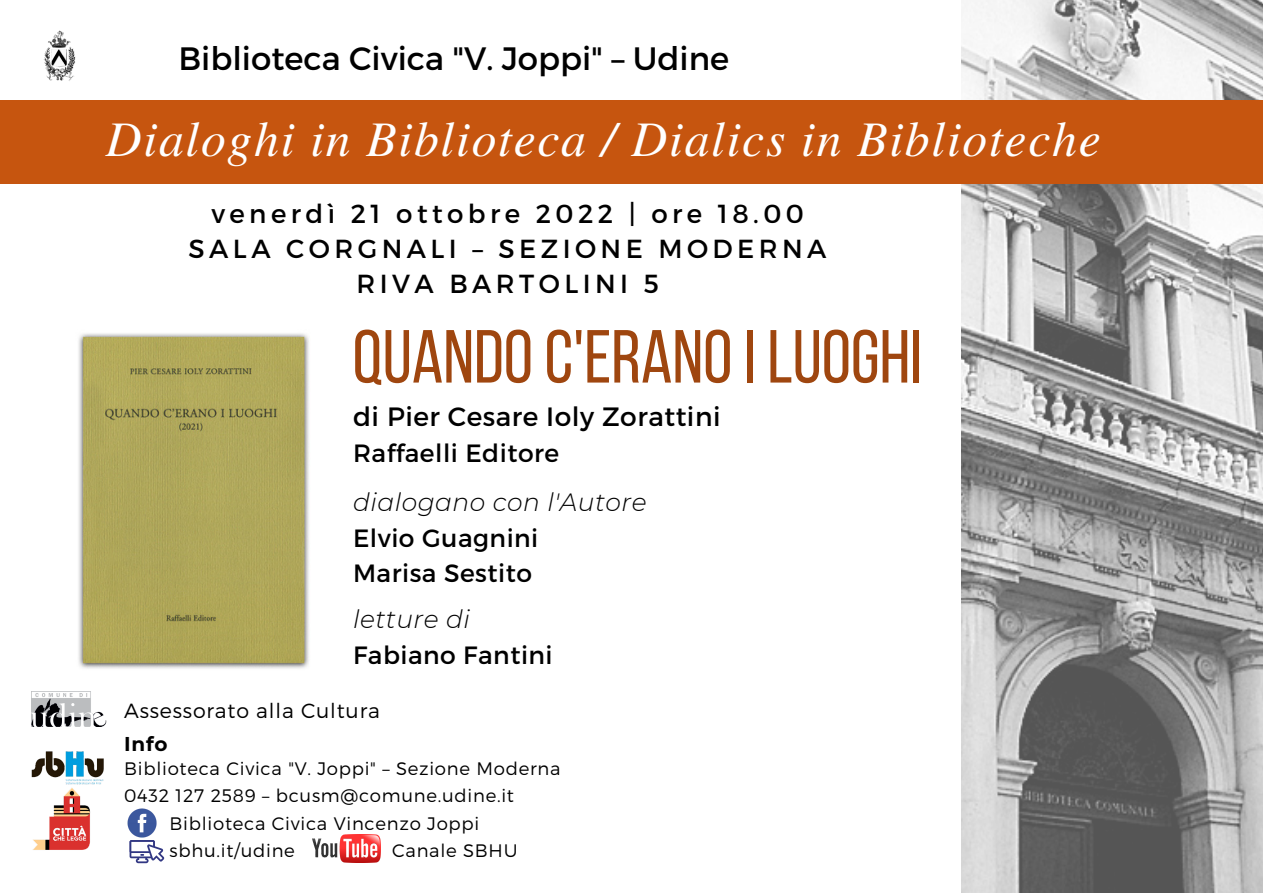
<style>
.page{position:relative;width:1263px;height:893px;background:#fff}
.page>*{position:absolute;margin:0;border:0;box-sizing:border-box;transform-origin:0 0}
.t1{font:75px "Bebas Neue";color:#9f460f}
.t2{font:italic 49.65px "Te X Gyre Termes";letter-spacing:.035em;color:#fff}
.t3{font:32.33px "Montserrat";color:#000}
.t4{font:26.47px "Montserrat";letter-spacing:.02em;color:#000}
.t5{font:26.1px/34.8px "Montserrat";letter-spacing:.17em;color:#000;text-align:center}
.t6{font:24.97px/34.8px "Montserrat";letter-spacing:.02em;color:#000}
.t7{font:italic 300 24.97px "Montserrat";letter-spacing:.02em;color:#000}
.t8{font:300 20.48px "Montserrat";letter-spacing:.04em;color:#000}
.t9{font:700 19.95px "Montserrat";color:#000}
.t10{font:300 18.08px "Montserrat";letter-spacing:.04em;color:#000}
</style>
<div class="page">
<img style="left:962px;top:0;width:301px;height:893px">
<img style="left:43px;top:30px;width:33px;height:51px">
<div style="left:0;top:100px;width:1263px;height:84px;background:#c6550f"></div>
<img style="left:33px;top:788px;width:58px;height:62px">
<img style="left:32px;top:751px;width:72px;height:34px">
<img style="left:32px;top:691px;width:75px;height:35px">
<img style="left:312px;top:834px;width:69px;height:28px">
<img style="left:127px;top:808px;width:30px;height:30px">
<svg style="left:130px;top:840px;width:34px;height:23px"></svg>
<img style="left:78px;top:333px;width:231px;height:336px">
<h3 class="t3" style="left:178px;top:37px;width:552px">Biblioteca Civica "V. Joppi" – Udine</h3>
<h2 class="t2" style="left:106px;top:103px;width:996px">Dialoghi in Biblioteca / Dialics in Biblioteche</h2>
<h3 class="t5" style="left:189px;top:195px;width:639px">venerdì 21 ottobre 2022 | ore 18.00<br>SALA CORGNALI – SEZIONE MODERNA<br>RIVA BARTOLINI 5</h3>
<h1 class="t1" style="left:353px;top:326px;width:571px">QUANDO C'ERANO ILUOGHI</h1>
<h3 class="t4" style="left:353px;top:400px;width:369px">di Pier Cesare Ioly Zorattini</h3>
<h3 class="t6" style="left:353px;top:434px;width:208px">Raffaelli Editore</h3>
<h3 class="t7" style="left:353px;top:487px;width:295px">dialogano con l'Autore</h3>
<h3 class="t6" style="left:353px;top:519px;width:187px">Elvio Guagnini<br>Marisa Sestito</h3>
<h3 class="t7" style="left:353px;top:604px;width:119px">letture di</h3>
<h3 class="t6" style="left:353px;top:636px;width:201px">Fabiano Fantini</h3>
<p class="t8" style="left:124px;top:697px;width:257px">Assessorato alla Cultura</p>
<p class="t9" style="left:124px;top:732px;width:45px">Info</p>
<p class="t10" style="left:124px;top:757px;width:438px">Biblioteca Civica "V. Joppi" – Sezione Moderna</p>
<p class="t10" style="left:124px;top:784px;width:391px">0432 127 2589 – bcusm@comune.udine.it</p>
<p class="t10" style="left:170px;top:811px;width:311px">Biblioteca Civica Vincenzo Joppi</p>
<p class="t10" style="left:170px;top:838px;width:127px">sbhu.it/udine</p>
<p class="t10" style="left:392px;top:838px;width:127px">Canale SBHU</p>
</div>
